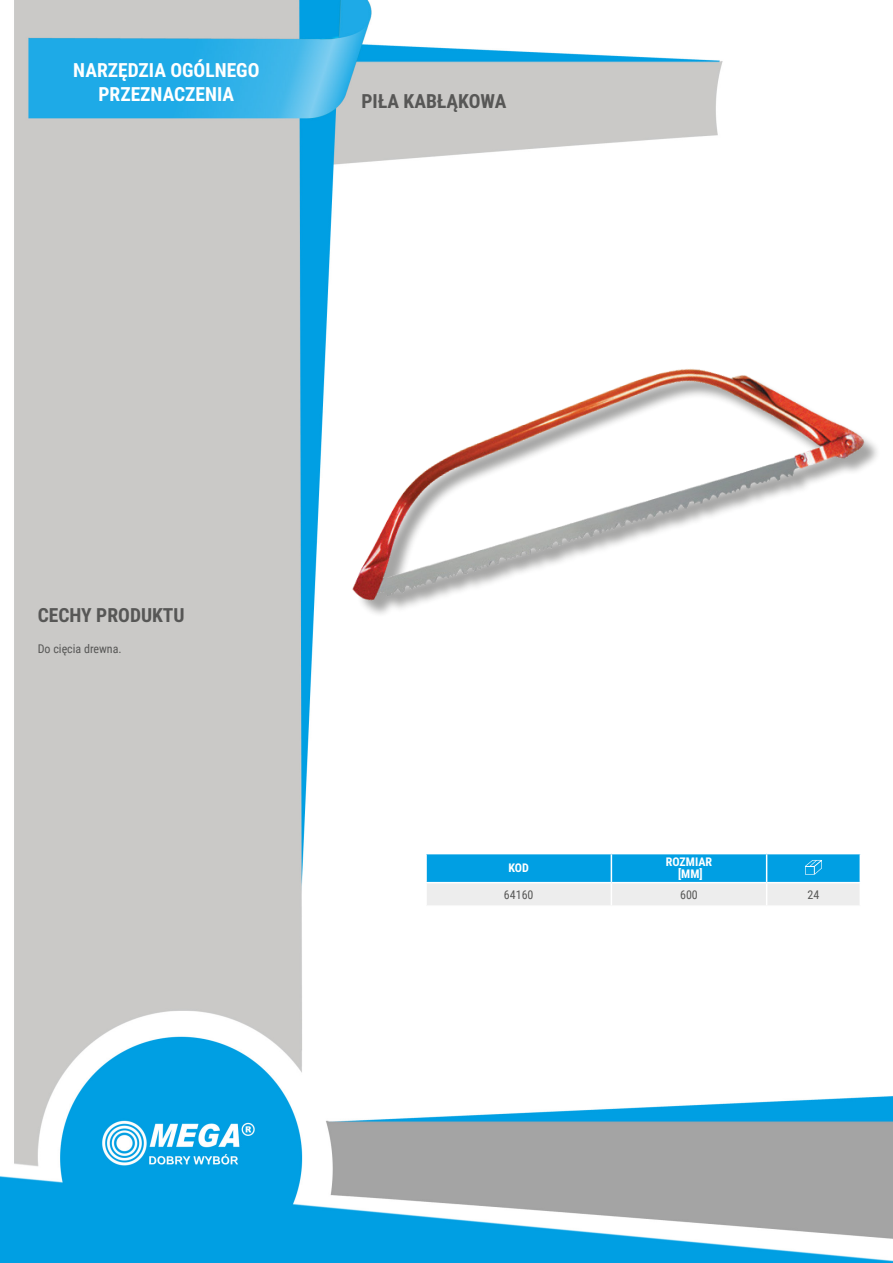
<style>
.page{position:relative;width:893px;height:1263px;background:#fff}
.page>*{position:absolute;margin:0;border:0;box-sizing:border-box;transform-origin:0 0}
.NagĹ_Ăłwek{font:700 19.5px/23.4px "Roboto Condensed";color:#fff;text-align:center}
.Lewo_bez_dzielenia{font:700 19.5px "Roboto Condensed";color:#575756}
.MateriaĹ__CECHY{font:700 19.5px "Roboto Condensed";color:#575756}
.Opisy{font:12px "Roboto Condensed";color:#575756}
.Ĺšrodek_bez_dzieleni{font:700 12px "Roboto Condensed";color:#fff}
.Indeks{font:12px "Roboto Condensed";color:#575756}
.Center{font:12px "Roboto Condensed";color:#575756}
.Ĺšrodek__wymuszenie{font:700 12px "Roboto Condensed";color:#fff}
.Tabelka_nagĹ_Ăłwek{font:700 12px "Roboto Condensed";color:#fff}
</style>
<div class="page">
<img style="left:0;top:0;width:893px;height:1263px">
<div style="left:357px;top:371px;width:525px;height:247px;background:#fff"></div>
<img style="left:353px;top:368px;width:511px;height:233px">
<hr style="left:425px;top:854px;width:2px;height:28px;background:#fff">
<hr style="left:425px;top:883px;width:2px;height:22px;background:#fff">
<hr style="left:425px;top:853px;width:186px;height:1px;background:#fff">
<hr style="left:425px;top:882px;width:186px;height:1px;background:#fff">
<hr style="left:425px;top:905px;width:186px;height:2px;background:#fff">
<hr style="left:611px;top:905px;width:156px;height:2px;background:#fff">
<hr style="left:767px;top:905px;width:94px;height:2px;background:#fff">
<svg style="left:426px;top:853px;width:435px;height:52px;background:#75c6e9"></svg>
<p class="NagĹ_Ăłwek" style="left:73px;top:58px;width:188px">NARZĘDZIA OGÓLNEGO<br>PRZEZNACZENIA</p>
<p class="Lewo_bez_dzielenia" style="left:361px;top:88px;width:146px">PIŁA KABŁĄKOWA</p>
<p class="MateriaĹ__CECHY" style="left:38px;top:601px;width:148px">CECHY PRODUKTU</p>
<p class="Opisy" style="left:38px;top:640px;width:85px">Do cięcia drewna.</p>
<p class="Tabelka_nagĹ_Ăłwek" style="left:508px;top:860px;width:22px">KOD</p>
<p class="Ĺšrodek_bez_dzieleni" style="left:666px;top:854px;width:48px">ROZMIAR</p>
<p class="Ĺšrodek__wymuszenie" style="left:678px;top:866px;width:26px">[MM]</p>
<p class="Indeks" style="left:504px;top:886px;width:31px">64160</p>
<p class="Center" style="left:680px;top:886px;width:19px">600</p>
<p class="Center" style="left:807px;top:886px;width:13px">24</p>
</div>
